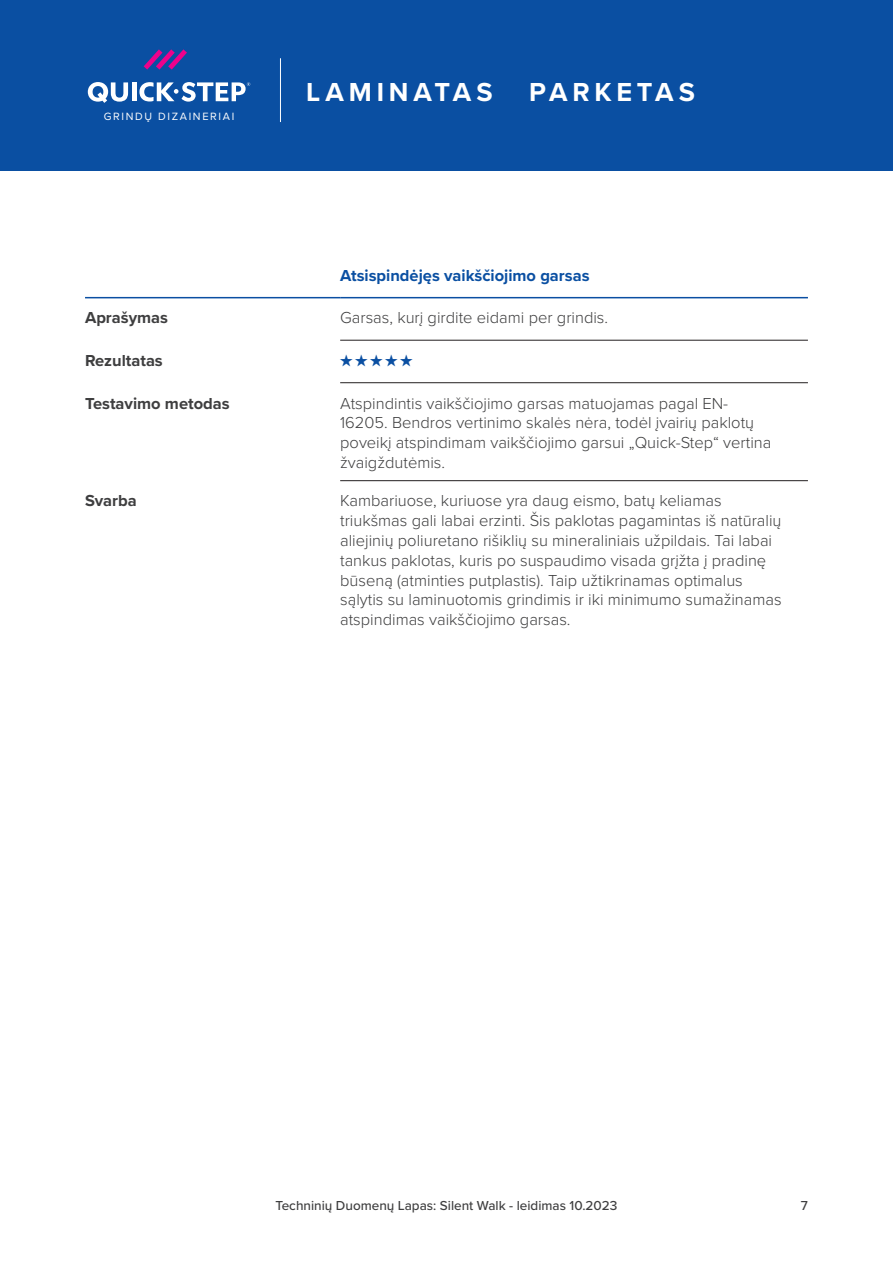
<style>
.page{position:relative;width:893px;height:1263px;background:#fff}
.page>*{position:absolute;margin:0;border:0;box-sizing:border-box;transform-origin:0 0}
.Range{font:700 27px "Proxima Nova";letter-spacing:.175em;color:#fff}
.BodyText{font:300 16.5px/19.8px "Proxima Nova";color:#3e3e3f}
.Column-First{font:700 16.5px "Proxima Nova";color:#3e3e3f}
.Row-Header{font:700 16.5px "Proxima Nova";color:#0a4fa2}
.BodyText-2{font:700 16.5px "Proxima Nova";color:#0a4fa2}
.t1{font:500 13.5px "Proxima Nova";color:#3e3e3f}
.FloorDesigners{font:10.95px "Proxima Nova";letter-spacing:.15em;color:#fff}
</style>
<div class="page">
<div style="left:0;top:0;width:893px;height:170px;background:#0a4fa2"></div>
<hr style="left:280px;top:58px;width:1px;height:64px;background:#fff">
<svg style="left:144px;top:49px;width:43px;height:21px"></svg>
<svg style="left:88px;top:82px;width:40px;height:21px"></svg>
<hr style="left:132px;top:82px;width:4px;height:19px;background:#fff">
<svg style="left:139px;top:82px;width:111px;height:20px"></svg>
<hr style="left:340px;top:340px;width:468px;height:1px;background:#231f20">
<hr style="left:340px;top:382px;width:468px;height:1px;background:#231f20">
<hr style="left:340px;top:480px;width:468px;height:1px;background:#231f20">
<hr style="left:340px;top:297px;width:468px;height:1px;background:#0a4fa2">
<hr style="left:85px;top:297px;width:255px;height:1px;background:#0a4fa2">
<p class="FloorDesigners" style="left:104px;top:108px;width:132px">GRINDŲ DIZAINERIAI</p>
<p class="Range" style="left:306px;top:72px;width:188px">LAMINATAS</p>
<p class="Range" style="left:529px;top:72px;width:167px">PARKETAS</p>
<p class="Row-Header" style="left:340px;top:263px;width:251px">Atsispindėjęs vaikščiojimo garsas</p>
<p class="Column-First" style="left:85px;top:306px;width:85px">Aprašymas</p>
<p class="BodyText" style="left:340px;top:307px;width:269px">Garsas, kurį girdite eidami per grindis.</p>
<p class="Column-First" style="left:85px;top:348px;width:79px">Rezultatas</p>
<p class="BodyText-2" style="left:340px;top:348px;width:74px">★★★★★</p>
<p class="Column-First" style="left:85px;top:391px;width:146px">Testavimo metodas</p>
<p class="BodyText" style="left:340px;top:392px;width:433px">Atspindintis vaikščiojimo garsas matuojamas pagal EN-16205. Bendros vertinimo skalės nėra, todėl įvairių paklotų poveikį atspindimam vaikščiojimo garsui „Quick-Step“ vertina žvaigždutėmis.</p>
<p class="Column-First" style="left:85px;top:489px;width:53px">Svarba</p>
<p class="BodyText" style="left:340px;top:490px;width:443px">Kambariuose, kuriuose yra daug eismo, batų keliamas triukšmas gali labai erzinti. Šis paklotas pagamintas iš natūralių aliejinių poliuretano rišiklių su mineraliniais užpildais. Tai labai tankus paklotas, kuris po suspaudimo visada grįžta į pradinę būseną (atminties putplastis). Taip užtikrinamas optimalus sąlytis su laminuotomis grindimis ir iki minimumo sumažinamas atspindimas vaikščiojimo garsas.</p>
<p class="t1" style="left:275px;top:1195px;width:343px">Techninių Duomenų Lapas: Silent Walk - leidimas 10.2023</p>
<p class="t1" style="left:801px;top:1195px;width:9px">7</p>
</div>
